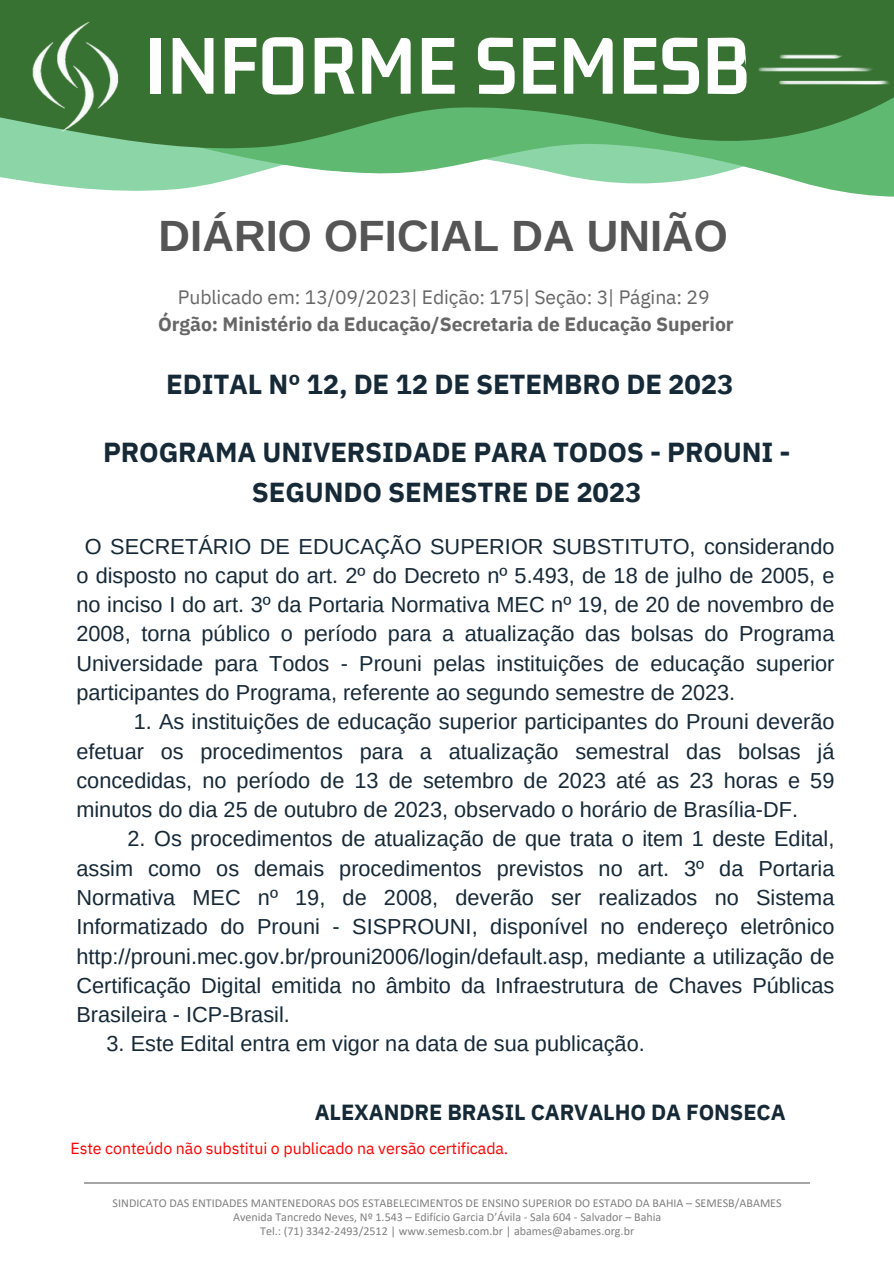
<style>
.page{position:relative;width:894px;height:1264px;background:#fff}
.page>*{position:absolute;margin:0;border:0;box-sizing:border-box;transform-origin:0 0}
.t1{font:700 89.85px "Gemunu Libre";color:#fff}
.t2{font:700 43.8px "Arimo";color:#555}
.t3{font:700 27.45px "IBM Plex Sans";letter-spacing:-.005em;color:#162937}
.t4{font:21.75px/29.2px "Arimo";color:#162937;text-align:justify}
.t5{font:700 21.75px "IBM Plex Sans";letter-spacing:-.005em;color:#162937}
.t6{font:700 19.35px "IBM Plex Sans";letter-spacing:-.005em;color:#666}
.t7{font:19.35px "IBM Plex Sans";letter-spacing:-.005em;color:#666}
.t8{font:15.9px "IBM Plex Sans";letter-spacing:-.005em;color:#f00}
.t9{font:12px "Calibri";color:#808080}
</style>
<div class="page">
<svg style="left:0;top:148px;width:73px;height:40px;background:#9bdab2"></svg>
<svg style="left:73px;top:148px;width:820px;height:49px"></svg>
<svg style="left:0;top:0;width:893px;height:148px;background:#3e7d3d"></svg>
<img style="left:24px;top:5px;width:105px;height:132px">
<img style="left:745px;top:34px;width:148px;height:74px">
<hr style="left:84px;top:1182px;width:725px;height:1px;background:#a6a6a6">
<p class="t1" style="left:143px;top:20px;width:609px">INFORME SEMESB</p>
<p class="t2" style="left:159px;top:211px;width:570px">DIÁRIO OFICIAL DA UNIÃO</p>
<p class="t7" style="left:178px;top:284px;width:533px">Publicado em: 13/09/2023| Edição: 175| Seção: 3| Página: 29</p>
<p class="t6" style="left:158px;top:311px;width:577px">Órgão: Ministério da Educação/Secretaria de Educação Superior</p>
<p class="t3" style="left:166px;top:366px;width:568px">EDITAL Nº 12, DE 12 DE SETEMBRO DE 2023</p>
<p class="t3" style="left:103px;top:433px;width:688px">PROGRAMA UNIVERSIDADE PARA TODOS - PROUNI -</p>
<p class="t3" style="left:252px;top:474px;width:391px">SEGUNDO SEMESTRE DE 2023</p>
<p class="t4" style="left:76px;top:531px;width:759px;text-indent:9px">O SECRETÁRIO DE EDUCAÇÃO SUPERIOR SUBSTITUTO, considerando o disposto no caput do art. 2º do Decreto nº 5.493, de 18 de julho de 2005, e no inciso I do art. 3º da Portaria Normativa MEC nº 19, de 20 de novembro de 2008, torna público o período para a atualização das bolsas do Programa Universidade para Todos - Prouni pelas instituições de educação superior participantes do Programa, referente ao segundo semestre de 2023.</p>
<p class="t4" style="left:76px;top:707px;width:759px;text-indent:57px">1. As instituições de educação superior participantes do Prouni deverão efetuar os procedimentos para a atualização semestral das bolsas já concedidas, no período de 13 de setembro de 2023 até as 23 horas e 59 minutos do dia 25 de outubro de 2023, observado o horário de Brasília-DF.</p>
<p class="t4" style="left:76px;top:824px;width:759px;text-indent:51px">2. Os procedimentos de atualização de que trata o item 1 deste Edital, assim como os demais procedimentos previstos no art. 3º da Portaria Normativa MEC nº 19, de 2008, deverão ser realizados no Sistema Informatizado do Prouni - SISPROUNI, disponível no endereço eletrônico http://prouni.mec.gov.br/prouni2006/login/default.asp, mediante a utilização de Certificação Digital emitida no âmbito da Infraestrutura de Chaves Públicas Brasileira - ICP-Brasil.</p>
<p class="t4" style="left:106px;top:1029px;width:539px">3. Este Edital entra em vigor na data de sua publicação.</p>
<p class="t5" style="left:315px;top:1097px;width:472px">ALEXANDRE BRASIL CARVALHO DA FONSECA</p>
<p class="t8" style="left:70px;top:1137px;width:439px">Este conteúdo não substitui o publicado na versão certificada.</p>
<p class="t9" style="left:113px;top:1197px;width:670px">SINDICATO DAS ENTIDADES MANTENEDORAS DOS ESTABELECIMENTOS DE ENSINO SUPERIOR DO ESTADO DA BAHIA – SEMESB/ABAMES</p>
<p class="t9" style="left:233px;top:1211px;width:429px">Avenida Tancredo Neves, Nº 1.543 – Edifício Garcia D’Ávila - Sala 604 - Salvador – Bahia</p>
<p class="t9" style="left:260px;top:1225px;width:375px">Tel.: (71) 3342-2493/2512 | www.semesb.com.br | abames@abames.org.br</p>
</div>
